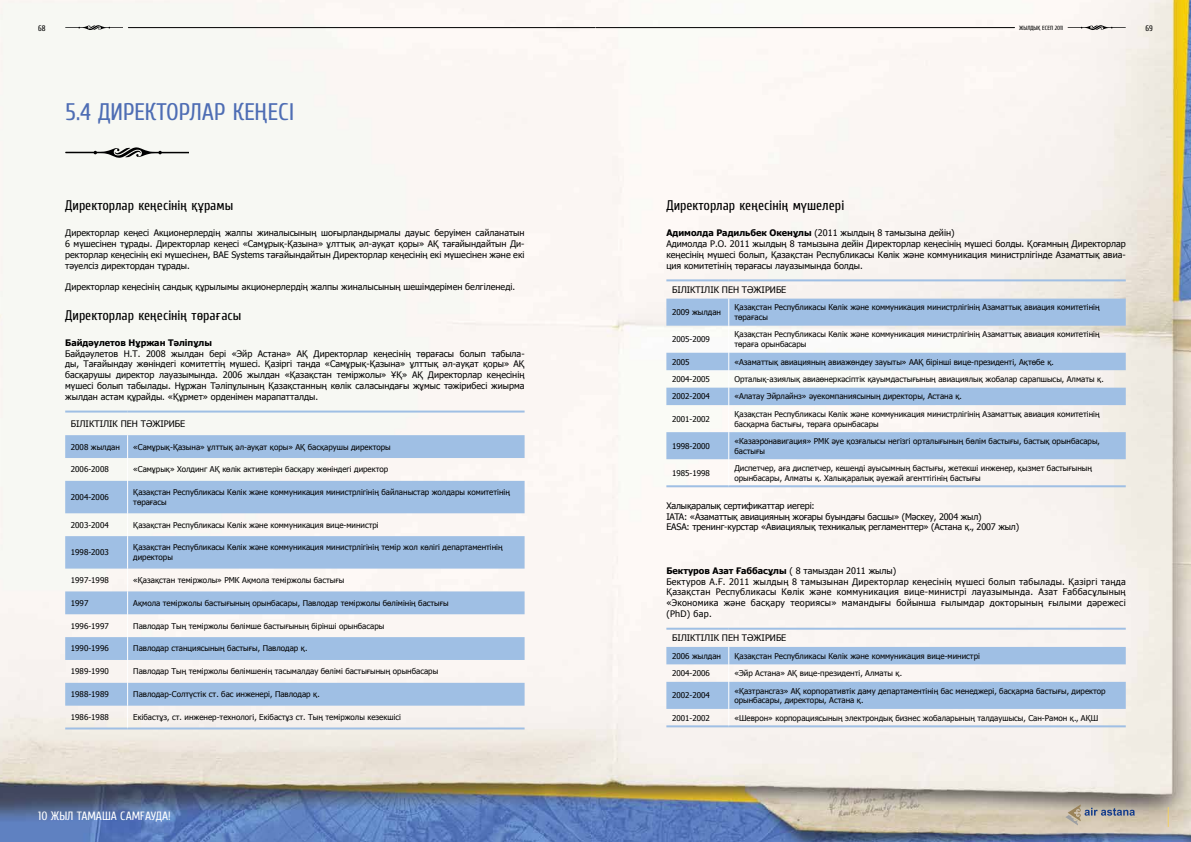
<style>
.page{position:relative;width:1191px;height:842px;background:#fff}
.page>*{position:absolute;margin:0;border:0;box-sizing:border-box;transform-origin:0 0}
.t1{font:24px "Cuprum FF Ukz";color:#4e6db4}
.t2{font:14px "Cuprum FF Ukz";color:#000}
.t3{font:12px "Cuprum FF Ukz";letter-spacing:-.005em;color:#fff}
.t4{font:9px/10.8px "Tahoma";color:#000}
.t5{font:9px/10.8px "Tahoma";letter-spacing:.025em;color:#000}
.t6{font:700 9px "Tahoma";color:#000}
.t7{font:8px/9.6px "Tahoma";color:#000}
.t8{font:8px "Cuprum FF Ukz";color:#000}
.t9{font:6px "Cuprum FF Ukz";letter-spacing:-.005em;color:#000}
.s1{font-weight:700}
</style>
<div class="page">
<img style="left:0;top:0;width:1191px;height:842px">
<svg style="left:1067px;top:25px;width:58px;height:5px"></svg>
<svg style="left:65px;top:25px;width:58px;height:5px"></svg>
<hr style="left:128px;top:27px;width:467px;height:1px;background:#000">
<svg style="left:1065px;top:804px;width:69px;height:21px"></svg>
<svg style="left:1167px;top:807px;width:1px;height:20px"></svg>
<hr style="left:596px;top:27px;width:418px;height:1px;background:#000">
<svg style="left:65px;top:147px;width:123px;height:11px"></svg>
<svg style="left:65px;top:435px;width:459px;height:271px;fill:#9fbfe4"></svg>
<hr style="left:65px;top:411px;width:63px;height:2px;background:#9fbfe4">
<hr style="left:128px;top:411px;width:396px;height:2px;background:#9fbfe4">
<hr style="left:65px;top:727px;width:63px;height:2px;background:#9fbfe4">
<hr style="left:128px;top:727px;width:396px;height:2px;background:#9fbfe4">
<svg style="left:127px;top:435px;width:1px;height:46px"></svg>
<hr style="left:127px;top:481px;width:1px;height:32px;background:#fff">
<svg style="left:127px;top:513px;width:1px;height:23px"></svg>
<hr style="left:127px;top:536px;width:1px;height:33px;background:#fff">
<svg style="left:127px;top:569px;width:1px;height:158px"></svg>
<svg style="left:666px;top:299px;width:459px;height:160px;fill:#9fbfe4"></svg>
<hr style="left:666px;top:279px;width:63px;height:2px;background:#9fbfe4">
<hr style="left:729px;top:279px;width:396px;height:2px;background:#9fbfe4">
<hr style="left:666px;top:485px;width:63px;height:2px;background:#9fbfe4">
<hr style="left:729px;top:485px;width:396px;height:2px;background:#9fbfe4">
<svg style="left:728px;top:299px;width:1px;height:186px"></svg>
<hr style="left:666px;top:628px;width:63px;height:2px;background:#9fbfe4">
<hr style="left:729px;top:628px;width:396px;height:2px;background:#9fbfe4">
<hr style="left:666px;top:725px;width:63px;height:2px;background:#9fbfe4">
<hr style="left:729px;top:725px;width:396px;height:2px;background:#9fbfe4">
<svg style="left:666px;top:647px;width:459px;height:78px"></svg>
<p class="t8" style="left:38px;top:24px;width:9px">68</p>
<p class="t9" style="left:1019px;top:24px;width:45px">Жылдық есеп 2011</p>
<p class="t8" style="left:1145px;top:24px;width:9px">69</p>
<h1 class="t1" style="left:65px;top:98px;width:227px">5.4 Директорлар кеңесі</h1>
<h2 class="t2" style="left:65px;top:197px;width:169px">Директорлар кеңесінің құрамы</h2>
<p class="t4" style="left:65px;top:227px;width:461px">Директорлар кеңесі Акционерлердің жалпы жиналысының шоғырландырмалы дауыс беруімен сайланатын<br>6 мүшесінен тұрады. Директорлар кеңесі «Самұрық-Қазына» ұлттық әл-ауқат қоры» АҚ</p>
<p class="t4" style="left:65px;top:238px;width:461px;text-align:justify;text-indent:377px">тағайындайтын Ди&shy;ректорлар кеңесінің екі мүшесінен, BAE Systems тағайындайтын Директорлар кеңесінің екі мүшесінен және екі тәуелсіз директордан тұрады.</p>
<p class="t4" style="left:65px;top:281px;width:451px">Директорлар кеңесінің сандық құрылымы акционерлердің жалпы жиналысының шешімдерімен белгіленеді.</p>
<h2 class="t2" style="left:65px;top:307px;width:178px">Директорлар кеңесінің төрағасы</h2>
<p class="t6" style="left:65px;top:336px;width:148px">Байдәулетов Нұржан Тәліпұлы</p>
<p class="t4" style="left:65px;top:347px;width:233px">Байдәулетов Н .Т. 2008 жылдан бері «Эйр Астана» АҚД</p>
<p class="t4" style="left:65px;top:347px;width:461px;text-indent:254px">иректорлар кеңесінің төрағасы болып табыла&shy;ды, Тағайындау жөніндегі комитеттің мүшесі. Қазіргі таңда «Самұрық-Қазына» ұлттық әл-ауқат қоры» АҚ басқарушы директор лауазымында. 2006 жылдан «Қазақстан теміржолы» ҰҚ» АҚД</p>
<p class="t4" style="left:65px;top:369px;width:461px;text-align:justify;text-indent:369px">иректорлар кеңесінің мүшесі болып табылады. Нұржан Тәліпұлының Қазақстанның көлік саласындағы жұмыс тәжірибесі жиырма жылдан астам құрайды. «Құрмет» орденімен марапатталды.</p>
<p class="t4" style="left:71px;top:418px;width:116px">Біліктілік п ен тәжірибе</p>
<p class="t7" style="left:71px;top:441px;width:50px">2008 жылдан</p>
<p class="t7" style="left:133px;top:441px;width:164px">«Самұрық-Қазына» ұлттық әл-ауқат қоры» АҚ</p>
<p class="t7" style="left:308px;top:441px;width:84px">басқарушы директоры</p>
<p class="t7" style="left:71px;top:464px;width:39px">2006-2008</p>
<p class="t7" style="left:133px;top:464px;width:79px">«Самұрық» Холдинг АҚ</p>
<p class="t7" style="left:222px;top:464px;width:167px">көлік активтерін басқару жөніндегі директор</p>
<p class="t7" style="left:71px;top:492px;width:39px">2004-2006</p>
<p class="t7" style="left:133px;top:487px;width:378px">Қазақстан Республикасы Көлік және коммуникация министрлігінің байланыстар жолдары комитетінің төрағасы</p>
<p class="t7" style="left:71px;top:520px;width:39px">2003-2004</p>
<p class="t7" style="left:133px;top:520px;width:247px">Қазақстан Республикасы Көлік және коммуникация вице-министрі</p>
<p class="t7" style="left:71px;top:547px;width:39px">1998-2003</p>
<p class="t7" style="left:133px;top:542px;width:371px">Қазақстан Республикасы Көлік және коммуникация министрлігінің темір жол көлігі департаментінің директоры</p>
<p class="t7" style="left:71px;top:575px;width:39px">1997-1998</p>
<p class="t7" style="left:133px;top:575px;width:94px">«Қазақстан теміржолы» РМКА</p>
<p class="t7" style="left:247px;top:575px;width:99px">қмола теміржолы бастығы</p>
<p class="t7" style="left:71px;top:598px;width:19px">1997</p>
<p class="t7" style="left:133px;top:598px;width:317px">Ақмола теміржолы бастығының орынбасары, Павлодар теміржолы бөлімінің бастығы</p>
<p class="t7" style="left:71px;top:620px;width:39px">1996-1997</p>
<p class="t7" style="left:133px;top:620px;width:252px">Павлодар Тың теміржолы бөлімше бастығының бірінші орынбасары</p>
<p class="t7" style="left:71px;top:643px;width:39px">1990-1996</p>
<p class="t7" style="left:133px;top:643px;width:176px">Павлодар станциясының бастығы, Павлодар қ.</p>
<p class="t7" style="left:71px;top:666px;width:39px">1989-1990</p>
<p class="t7" style="left:133px;top:666px;width:306px">Павлодар Тың теміржолы бөлімшенің тасымалдау бөлімі бастығының орынбасары</p>
<p class="t7" style="left:71px;top:689px;width:39px">1988-1989</p>
<p class="t7" style="left:133px;top:689px;width:188px">Павлодар-Солтүстік ст. бас инженері, Павлодар қ.</p>
<p class="t7" style="left:71px;top:712px;width:39px">1986-1988</p>
<p class="t7" style="left:133px;top:712px;width:269px">Екібастұз, ст. инженер-технологі, Екібастұз ст. Тың теміржолы кезекшісі</p>
<h3 class="t3" style="left:38px;top:809px;width:134px">10 жыл тамаша самғауда!</h3>
<h2 class="t2" style="left:666px;top:197px;width:179px">Директорлар кеңесінің мүшелері</h2>
<p class="t4" style="left:666px;top:227px;width:461px"><span class="s1">Адимолда Радильбек Окенұлы</span> (2011 жылдың 8 тамызына дейін)<br>Адимолда Р.О. 2011 жылдың 8 тамызына дейін Директорлар кеңесінің мүшесі болды. Қоғамның Директорлар кеңесінің мүшесі болып, Қазақстан Республикасы Көлік және коммуникация министрлігінде Азаматтық авиа&shy;ция комитетінің төрағасы лауазымында болды.</p>
<p class="t4" style="left:672px;top:284px;width:116px">Біліктілік п ен тәжірибе</p>
<p class="t7" style="left:672px;top:307px;width:50px">2009 жылдан</p>
<p class="t7" style="left:734px;top:302px;width:367px">Қазақстан Республикасы Көлік және коммуникация министрлігінің Азаматтық авиация комитетінің төрағасы</p>
<p class="t7" style="left:672px;top:334px;width:39px">2005-2009</p>
<p class="t7" style="left:734px;top:329px;width:367px">Қазақстан Республикасы Көлік және коммуникация министрлігінің Азаматтық авиация комитетінің төраға орынбасары</p>
<p class="t7" style="left:672px;top:356px;width:19px">2005</p>
<p class="t7" style="left:734px;top:356px;width:177px">«Азаматтық авиацияның авиажөндеу зауыты» ААҚ</p>
<p class="t7" style="left:926px;top:356px;width:129px">бірінші вице-президенті, Ақтөбе қ.</p>
<p class="t7" style="left:672px;top:374px;width:39px">2004-2005</p>
<p class="t7" style="left:734px;top:374px;width:371px">Орталық-азиялық авиаөнеркәсіптік қауымдастығының авиациялық жобалар сарапшысы, Алматы қ.</p>
<p class="t7" style="left:672px;top:391px;width:39px">2002-2004</p>
<p class="t7" style="left:734px;top:391px;width:229px">«Алатау Эйрлайнз» әуекомпаниясының директоры, Астана қ.</p>
<p class="t7" style="left:672px;top:414px;width:39px">2001-2002</p>
<p class="t7" style="left:734px;top:409px;width:367px">Қазақстан Республикасы Көлік және коммуникация министрлігінің Азаматтық авиация комитетінің басқарма бастығы, төраға орынбасары</p>
<p class="t7" style="left:672px;top:441px;width:39px">1998-2000</p>
<p class="t7" style="left:734px;top:436px;width:82px">«Казаэронавигация» РМК</p>
<p class="t7" style="left:831px;top:436px;width:270px">әуе қозғалысы негізгі орталығының бөлім бастығы, бастық орынбасары,</p>
<p class="t7" style="left:734px;top:445px;width:32px">бастығы</p>
<p class="t7" style="left:672px;top:468px;width:39px">1985-1998</p>
<p class="t7" style="left:734px;top:463px;width:359px">Диспетчер, аға диспетчер, кешенді ауысымның бастығы, жетекші инженер, қызмет бастығының орынбасары, Алматы қ. Халықаралық әуежай агенттігінің бастығы</p>
<p class="t4" style="left:666px;top:500px;width:354px">Халықаралық сертификаттар иегері:<br>IATA: «Азаматтық авиацияның жоғары буындағы басшы» (Мәскеу, 2004 жыл)<br>EASA: тренинг-курстар «Авиациялық техникалық регламенттер» (Астана қ., 2007 жыл)</p>
<p class="t5" style="left:666px;top:565px;width:461px"><span class="s1">Бектуров Азат Ғаббасұлы</span> ( 8 тамыздан 2011 жылы)<br>Бектуров А.Ғ. 2011 жылдың 8 тамызынан Директорлар кеңесінің мүшесі болып табылады. Қазіргі таңда Қазақстан Республикасы Көлік және коммуникация вице-министрі лауазымында. Азат Ғаббасұлының «Экономика және басқару теориясы» мамандығы бойынша ғылымдар докторының ғылыми дәрежесі (PhD) бар.</p>
<p class="t4" style="left:672px;top:632px;width:116px">Біліктілік п ен тәжірибе</p>
<p class="t7" style="left:672px;top:651px;width:50px">2006 жылдан</p>
<p class="t7" style="left:734px;top:651px;width:247px">Қазақстан Республикасы Көлік және коммуникация вице-министрі</p>
<p class="t7" style="left:672px;top:668px;width:39px">2004-2006</p>
<p class="t7" style="left:734px;top:668px;width:55px">«Эйр Астана» АҚ</p>
<p class="t7" style="left:800px;top:668px;width:104px">вице-президенті, Алматы қ.</p>
<p class="t7" style="left:672px;top:690px;width:39px">2002-2004</p>
<p class="t7" style="left:734px;top:685px;width:373px;text-indent:69px">корпоративтік даму департаментінің бас менеджері, басқарма бастығы, директор орынбасары, директоры, Астана қ.</p>
<p class="t7" style="left:734px;top:685px;width:58px">«Қазтрансгаз» АҚ</p>
<p class="t7" style="left:672px;top:713px;width:39px">2001-2002</p>
<p class="t7" style="left:734px;top:713px;width:350px">«Шеврон» корпорациясының электрондық бизнес жобаларының талдаушысы, Сан-Рамон қ., АҚШ</p>
</div>
